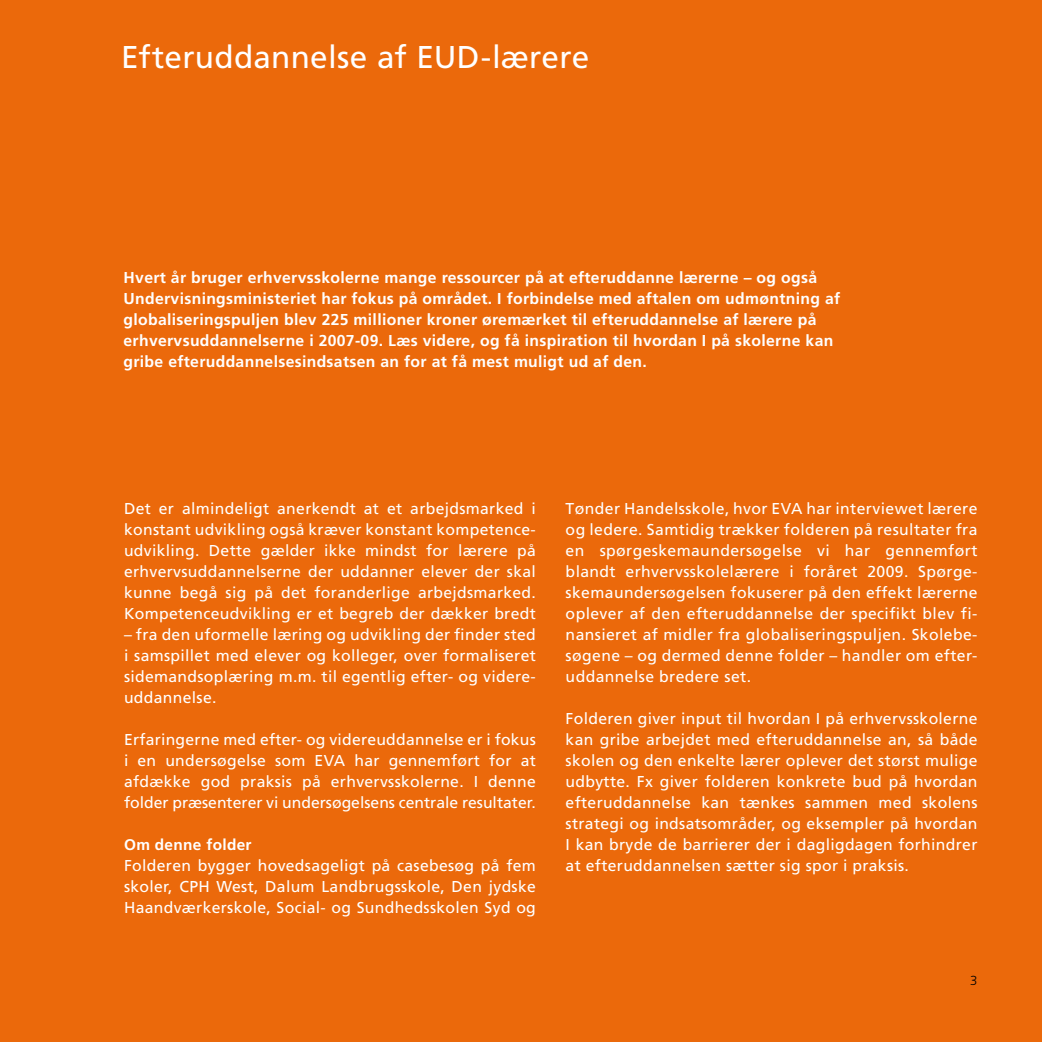
<style>
.page{position:relative;width:1042px;height:1042px;background:#eb690b}
.page>*{position:absolute;margin:0;border:0;box-sizing:border-box;transform-origin:0 0}
.t1{font:31.5px "Frutiger";letter-spacing:.005em;color:#fff}
.t2{font:15.75px/21px "Frutiger";letter-spacing:.02em;color:#fff;text-align:justify}
.t3{font:700 15.75px/21px "Frutiger";letter-spacing:.02em;color:#fff}
.t4{font:700 15.4px "Frutiger";letter-spacing:.02em;color:#fff}
.t5{font:300 13.12px "Frutiger";color:#000}
</style>
<div class="page">
<h1 class="t1" style="left:121px;top:39px;width:469px">Efteruddannelse af EUD-lærere</h1>
<p class="t3" style="left:124px;top:267px;width:718px">Hvert år bruger erhvervsskolerne mange ressourcer på at efteruddanne lærerne – og også Undervisningsministeriet har fokus på området. I forbindelse med aftalen om udmøntning af globaliseringspuljen blev 225 millioner kroner øremærket til efteruddannelse af lærere på erhvervsuddannelserne i 2007-09. Læs videre, og få inspiration til hvordan I på skolerne kan gribe efteruddannelsesindsatsen an for at få mest muligt ud af den.</p>
<p class="t2" style="left:124px;top:498px;width:413px">Det er almindeligt anerkendt at et arbejdsmarked i konstant udvikling også kræver konstant kompetence&shy;udvikling. Dette gælder ikke mindst for lærere på erhvervsuddannelserne der uddanner elever der skal kunne begå sig på det foranderlige arbejdsmarked.<br>Kompetenceudvikling er et begreb der dækker bredt</p>
<p class="t2" style="left:124px;top:624px;width:413px">– fra den uformelle læring og udvikling der finder sted i samspillet med elever og kolleger, over formaliseret sidemandsoplæring m.m. til egentlig efter- og videre&shy;uddannelse.</p>
<p class="t2" style="left:124px;top:729px;width:413px">Erfaringerne med efter- og videreuddannelse er i fokus i en undersøgelse som EVA har gennemført for at afdække god praksis på erhvervsskolerne. I denne folder præsenterer vi undersøgelsens centrale resultater.</p>
<p class="t4" style="left:124px;top:836px;width:129px">Om denne folder</p>
<p class="t2" style="left:124px;top:855px;width:413px">Folderen bygger hovedsageligt på casebesøg på fem skoler, CPH West, Dalum Landbrugsskole, Den jydske Haandværkerskole, Social- og Sundhedsskolen Syd og</p>
<p class="t2" style="left:566px;top:498px;width:413px">Tønder Handelsskole, hvor EVA har interviewet lærere og ledere. Samtidig trækker folderen på resultater fra en spørgeskemaundersøgelse vi har gennemført blandt erhvervsskolelærere i foråret 2009. Spørge&shy;skemaundersøgelsen fokuserer på den effekt lærerne oplever af den efteruddannelse der specifikt blev fi&shy;nansieret af midler fra globaliseringspuljen. Skolebe&shy;søgene – og dermed denne folder – handler om efter&shy;uddannelse bredere set.</p>
<p class="t2" style="left:566px;top:708px;width:413px">Folderen giver input til hvordan I på erhvervsskolerne kan gribe arbejdet med efteruddannelse an, så både skolen og den enkelte lærer oplever det størst mulige udbytte. Fx giver folderen konkrete bud på hvordan efteruddannelse kan tænkes sammen med skolens strategi og indsatsområder, og eksempler på hvordan I kan bryde de barrierer der i dagligdagen forhindrer at efteruddannelsen sætter sig spor i praksis.</p>
<p class="t5" style="left:970px;top:973px;width:9px">3</p>
</div>
